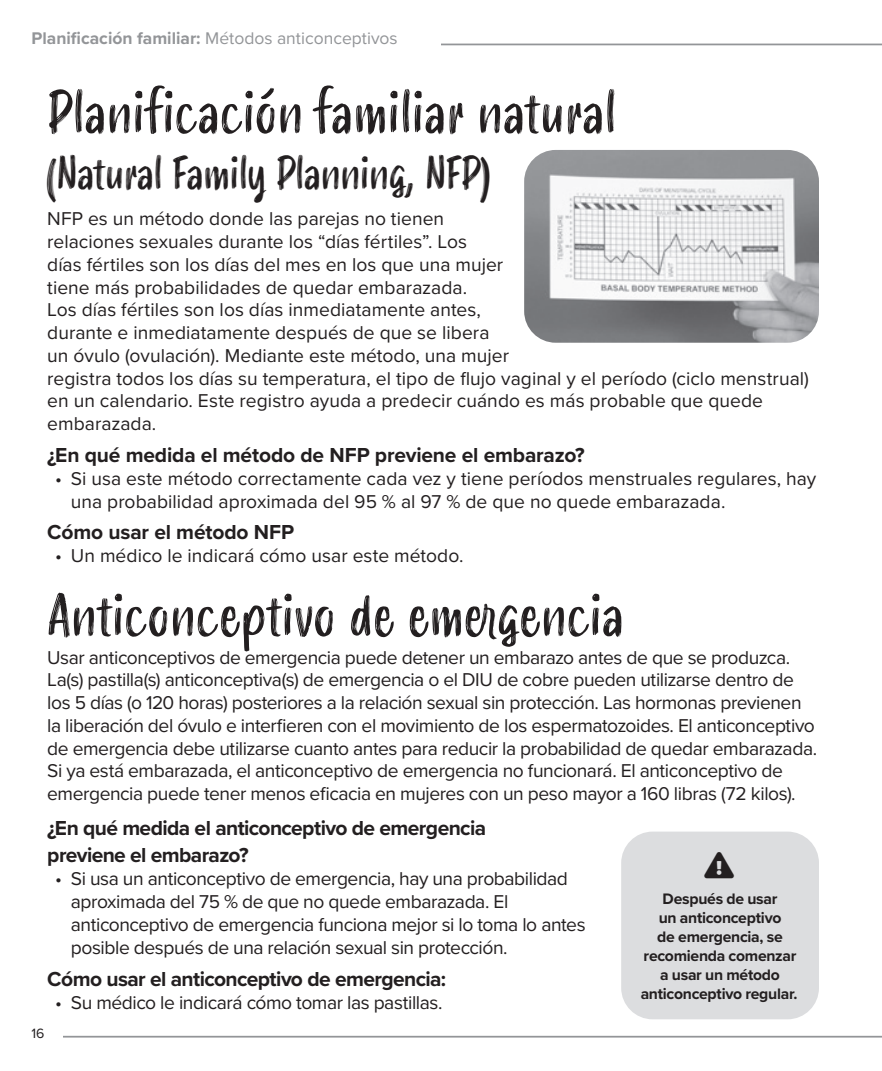
<style>
.page{position:relative;width:882px;height:1071px;background:#fff}
.page>*{position:absolute;margin:0;border:0;box-sizing:border-box;transform-origin:0 0}
.t1{font:56px "Smoothy";letter-spacing:-.01em;color:#231f20}
.t2{font:43.75px "Smoothy";letter-spacing:-.025em;color:#231f20}
.t3{font:700 21px/26.2px "Proxima Nova";letter-spacing:-.025em;color:#231f20}
.t4{font:700 21px "Proxima Nova";letter-spacing:-.005em;color:#231f20}
.t5{font:19.25px/22.8px "Proxima Nova";letter-spacing:-.02em;color:#231f20}
.t6{font:19.25px/22.8px "Proxima Nova";letter-spacing:.005em;color:#231f20}
.t7{font:700 17.5px "Proxima Nova";color:#939598}
.t8{font:700 15.75px/18.9px "Proxima Nova";letter-spacing:-.015em;color:#231f20;text-align:center}
.t9{font:14px "Proxima Nova";color:#231f20}
.s1{font-weight:400}
</style>
<div class="page">
<img style="left:524px;top:150px;width:295px;height:193px">
<div style="left:621px;top:832px;width:198px;height:187px;background:#dcdddf;border-radius:32px"></div>
<hr style="left:441px;top:44px;width:441px;height:1px;background:#939598">
<hr style="left:63px;top:1036px;width:819px;height:2px;background:#939598">
<p class="t7" style="left:32px;top:25px;width:368px">Planificación familiar: <span class="s1">Métodos anticonceptivos</span></p>
<h1 class="t1" style="left:47px;top:72px;width:571px">Planificación familiar natural</h1>
<h2 class="t2" style="left:47px;top:142px;width:447px">(Natural Family Planning, NFP)</h2>
<p class="t6" style="left:47px;top:207px;width:763px">NFP es un método donde las parejas no tienen<br>relaciones sexuales durante los “días fértiles”. Los<br>días fértiles son los días del mes en los que una mujer<br>tiene más probabilidades de quedar embarazada.<br>Los días fértiles son los días inmediatamente antes,<br>durante e inmediatamente después de que se libera<br>un óvulo (ovulación). Mediante este método, una mujer<br>registra todos los días su temperatura, el tipo de flujo vaginal y el período (ciclo menstrual) en un calendario. Este registro ayuda a predecir cuándo es más probable que quede embarazada.</p>
<p class="t4" style="left:47px;top:439px;width:539px">¿En qué medida el método de NFP previene el embarazo?</p>
<p class="t6" style="left:71px;top:466px;width:747px;text-indent:-16px">• Si usa este método correctamente cada vez y tiene períodos menstruales regulares, hay una probabilidad aproximada del 95 % al 97 % de que no quede embarazada.</p>
<p class="t4" style="left:47px;top:517px;width:249px">Cómo usar el método NFP</p>
<p class="t6" style="left:55px;top:544px;width:410px">• Un médico le indicará cómo usar este método.</p>
<h1 class="t1" style="left:47px;top:575px;width:579px">Anticonceptivo de emergencia</h1>
<p class="t5" style="left:47px;top:645px;width:771px">Usar anticonceptivos de emergencia puede detener un embarazo antes de que se produzca.<br>La(s) pastilla(s) anticonceptiva(s) de emergencia o el DIU de cobre pueden utilizarse dentro de los 5 días (o 120 horas) posteriores a la relación sexual sin protección. Las hormonas previenen la liberación del óvulo e interfieren con el movimiento de los espermatozoides. El anticonceptivo de emergencia debe utilizarse cuanto antes para reducir la probabilidad de quedar embarazada.<br>Si ya está embarazada, el anticonceptivo de emergencia no funcionará. El anticonceptivo de emergencia puede tener menos eficacia en mujeres con un peso mayor a 160 libras (72 kilos).</p>
<p class="t3" style="left:47px;top:815px;width:440px">¿En qué medida el anticonceptivo de emergencia previene el embarazo?</p>
<p class="t5" style="left:71px;top:866px;width:516px;text-indent:-16px">• Si usa un anticonceptivo de emergencia, hay una probabilidad aproximada del 75 % de que no quede embarazada. El anticonceptivo de emergencia funciona mejor si lo toma lo antes posible después de una relación sexual sin protección.</p>
<p class="t3" style="left:47px;top:965px;width:400px">Cómo usar el anticonceptivo de emergencia:</p>
<p class="t5" style="left:55px;top:990px;width:389px">• Su médico le indicará cómo tomar las pastillas.</p>
<p class="t8" style="left:641px;top:889px;width:158px">Después de usar<br>un anticonceptivo<br>de emergencia, se recomienda comenzar a usar un método anticonceptivo regular.</p>
<p class="t9" style="left:32px;top:1023px;width:15px">16</p>
</div>
